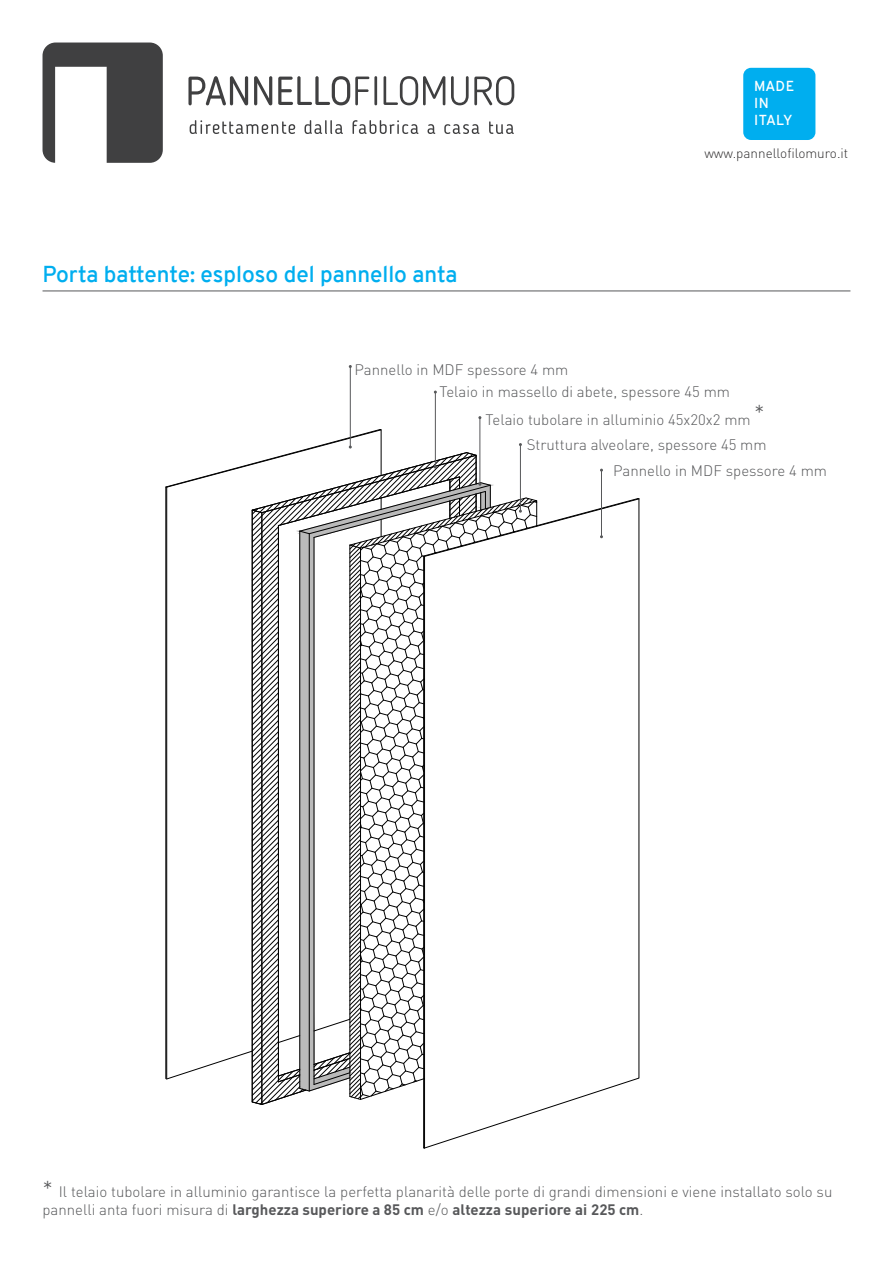
<style>
.page{position:relative;width:893px;height:1263px;background:#fff}
.page>*{position:absolute;margin:0;border:0;box-sizing:border-box;transform-origin:0 0}
.t1{font:600 22.5px "Overpass";color:#00aeef}
.t2{font:300 22.5px "DIN Pro";color:#57585a}
.t3{font:300 15px/18px "DIN Pro";color:#57585a}
.t4{font:600 14.1px/17px "Overpass";letter-spacing:.01em;color:#fff}
.t5{font:300 13.5px "DIN Pro";color:#312f30}
.s1{font-size:22.5px}
.s2{font-weight:700}
</style>
<div class="page">
<div style="left:743px;top:68px;width:72px;height:72px;background:#00aeef;border-radius:8px"></div>
<svg style="left:43px;top:43px;width:120px;height:120px"></svg>
<svg style="left:188px;top:76px;width:60px;height:29px"></svg>
<svg style="left:254px;top:76px;width:18px;height:29px"></svg>
<svg style="left:278px;top:76px;width:91px;height:29px"></svg>
<hr style="left:374px;top:76px;width:3px;height:29px;background:#404041">
<svg style="left:384px;top:76px;width:61px;height:29px"></svg>
<svg style="left:451px;top:76px;width:63px;height:29px"></svg>
<svg style="left:190px;top:120px;width:105px;height:14px"></svg>
<svg style="left:305px;top:120px;width:38px;height:14px"></svg>
<svg style="left:353px;top:120px;width:65px;height:14px"></svg>
<svg style="left:427px;top:124px;width:8px;height:10px"></svg>
<svg style="left:444px;top:124px;width:35px;height:10px"></svg>
<svg style="left:489px;top:121px;width:25px;height:13px"></svg>
<svg style="left:424px;top:498px;width:215px;height:650px"></svg>
<hr style="left:601px;top:470px;width:1px;height:67px;background:#57585a">
<hr style="left:479px;top:418px;width:1px;height:66px;background:#57585a">
<hr style="left:435px;top:392px;width:1px;height:75px;background:#57585a">
<hr style="left:350px;top:366px;width:1px;height:81px;background:#57585a">
<svg style="left:166px;top:443px;width:371px;height:662px"></svg>
<hr style="left:43px;top:291px;width:807px;height:1px;background:#57585a">
<p class="t4" style="left:754px;top:78px;width:42px">MADE<br>IN<br>ITALY</p>
<p class="t1" style="left:43px;top:258px;width:416px">Porta battente: esploso del pannello anta</p>
<p class="t3" style="left:355px;top:360px;width:215px">Pannello in MDF spessore 4 mm</p>
<p class="t5" style="left:704px;top:144px;width:145px">www.pannellofilomuro.it</p>
<p class="t3" style="left:439px;top:382px;width:292px">Telaio in massello di abete, spessore 45 mm</p>
<p class="t2" style="left:754px;top:398px;width:12px">*</p>
<p class="t3" style="left:485px;top:410px;width:267px">Telaio tubolare in alluminio 45x20x2 mm</p>
<p class="t3" style="left:527px;top:435px;width:241px">Struttura alveolare, spessore 45 mm</p>
<p class="t3" style="left:613px;top:461px;width:215px">Pannello in MDF spessore 4 mm</p>
<p class="t3" style="left:43px;top:1182px;width:791px"><span class="s1">*</span> Il telaio tubolare in alluminio garantisce la perfetta planarità delle porte di grandi dimensioni e viene installato solo su pannelli anta fuori misura di <span class="s2">larghezza superiore a 85 cm</span> e/o <span class="s2">altezza superiore ai 225 cm</span>.</p>
</div>
